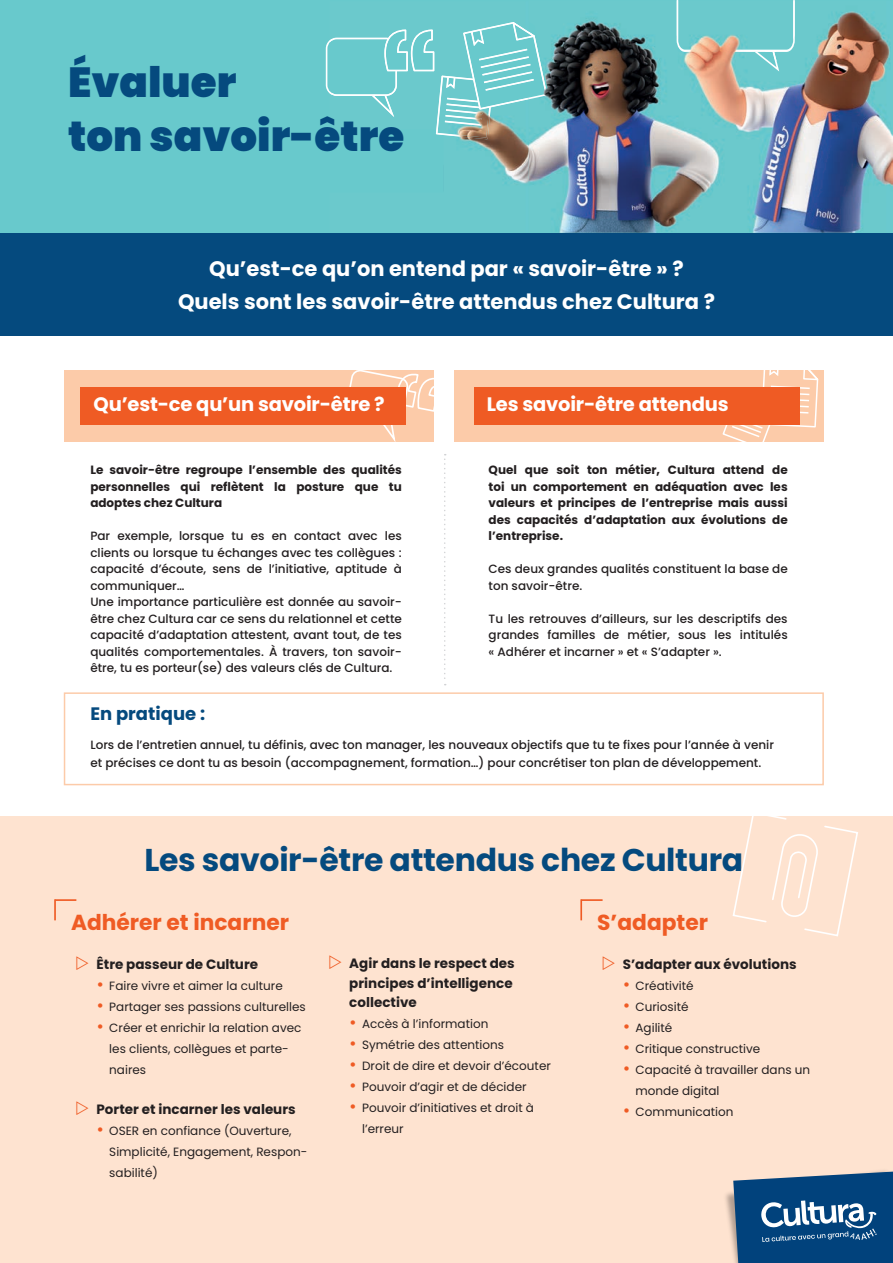
<style>
.page{position:relative;width:893px;height:1263px;background:#fff}
.page>*{position:absolute;margin:0;border:0;box-sizing:border-box;transform-origin:0 0}
.t1{font:900 42px/54px "Poppins";color:#054a7e}
.t2{font:700 31.5px "Poppins";letter-spacing:-.01em;color:#054a7e}
.t3{font:700 21.75px "Poppins";color:#ef5b24}
.t4{font:700 21px/33px "Poppins";color:#fff;text-align:center}
.t5{font:700 19.5px "Poppins";letter-spacing:-.01em;color:#fff}
.t6{font:700 18px "Poppins";color:#054a7e}
.t7{font:700 13.5px/19.5px "Poppins";color:#231f20}
.t8{font:500 12px/16.5px "Poppins";color:#231f20}
.t9{font:12px/21px "Poppins";color:#231f20}
.t10{font:700 12px/16.5px "Poppins";color:#231f20;text-align:justify}
.s1{font-weight:500;font-size:16.5px;color:#ef5b24}
</style>
<div class="page">
<div style="left:64px;top:692px;width:760px;height:93px;border:2px solid #fccba9"></div>
<div style="left:0;top:230px;width:893px;height:106px;background:#054a7e"></div>
<div style="left:0;top:0;width:893px;height:233px;background:#68c9cc"></div>
<img style="left:460px;top:1px;width:433px;height:232px">
<img style="left:755px;top:52px;width:24px;height:20px">
<img style="left:677px;top:0;width:118px;height:52px">
<svg style="left:326px;top:22px;width:221px;height:117px"></svg>
<div style="left:64px;top:370px;width:370px;height:71px;background:#fccba9"></div>
<svg style="left:344px;top:370px;width:90px;height:72px"></svg>
<svg style="left:444px;top:454px;width:2px;height:231px"></svg>
<div style="left:454px;top:370px;width:370px;height:71px;background:#fccba9"></div>
<svg style="left:721px;top:370px;width:99px;height:72px"></svg>
<div style="left:0;top:816px;width:893px;height:447px;background:#fee3d0"></div>
<svg style="left:732px;top:816px;width:126px;height:121px"></svg>
<hr style="left:54px;top:899px;width:2px;height:21px;background:#ef5b24">
<hr style="left:55px;top:899px;width:21px;height:2px;background:#ef5b24">
<hr style="left:580px;top:899px;width:2px;height:21px;background:#ef5b24">
<hr style="left:581px;top:899px;width:22px;height:2px;background:#ef5b24">
<div style="left:81px;top:387px;width:325px;height:38px;background:#ef5b24"></div>
<div style="left:474px;top:387px;width:325px;height:38px;background:#ef5b24"></div>
<img style="left:725px;top:1170px;width:160px;height:78px">
<svg style="left:733px;top:1171px;width:160px;height:92px;background:#2a5e8d"></svg>
<h1 class="t1" style="left:68px;top:56px;width:338px">Évaluer<br>ton savoir-être</h1>
<h3 class="t4" style="left:178px;top:252px;width:538px">Qu’est-ce qu’on entend par « savoir-être » ?<br>Quels sont les savoir-être attendus chez Cultura ?</h3>
<h3 class="t5" style="left:94px;top:393px;width:293px">Qu’est-ce qu’un savoir-être ?</h3>
<h3 class="t5" style="left:487px;top:393px;width:243px">Les savoir-être attendus</h3>
<p class="t10" style="left:90px;top:462px;width:313px">Le savoir-être regroupe l’ensemble des qualités personnelles qui reflètent la posture que tu adoptes chez Cultura</p>
<p class="t8" style="left:90px;top:528px;width:313px">Par exemple, lorsque tu es en contact avec les clients ou lorsque tu échanges avec tes collègues : capacité d’écoute, sens de l’initiative, aptitude à communiquer…<br>Une importance particulière est donnée au savoir&shy;être chez Cultura car ce sens du relationnel et cette capacité d’adaptation attestent, avant tout, de tes qualités comportementales. À travers, ton savoir&shy;être, tu es porteur(se) des valeurs clés de Cultura.</p>
<p class="t10" style="left:489px;top:462px;width:301px">Quel que soit ton métier, Cultura attend de toi un comportement en adéquation avec les valeurs et principes de l’entreprise mais aussi des capacités d’adaptation aux évolutions de l’entreprise.</p>
<p class="t8" style="left:489px;top:561px;width:301px">Ces deux grandes qualités constituent la base de ton savoir-être.</p>
<p class="t8" style="left:489px;top:610px;width:301px;text-align:justify">Tu les retrouves d’ailleurs, sur les descriptifs des grandes familles de métier, sous les intitulés « Adhérer et incarner » et « S’adapter ».</p>
<h3 class="t6" style="left:90px;top:703px;width:116px">En pratique :</h3>
<p class="t8" style="left:90px;top:735px;width:685px;line-height:18px">Lors de l’entretien annuel, tu définis, avec ton manager, les nouveaux objectifs que tu te fixes pour l’année à venir et précises ce dont tu as besoin (accompagnement, formation…) pour concrétiser ton plan de développement.</p>
<h2 class="t2" style="left:144px;top:842px;width:600px">Les savoir-être attendus chez Cultura</h2>
<h3 class="t3" style="left:71px;top:909px;width:220px">Adhérer et incarner</h3>
<p class="t7" style="left:97px;top:954px;width:163px">Être passeur de Culture</p>
<p class="t9" style="left:97px;top:975px;width:188px"><span class="s1">•</span> Faire vivre et aimer la culture</p>
<p class="t9" style="left:97px;top:996px;width:211px"><span class="s1">•</span> Partager ses passions culturelles</p>
<p class="t9" style="left:109px;top:1017px;width:194px;text-indent:-13px"><span class="s1">•</span> Créer et enrichir la relation avec les clients, collègues et parte&shy;naires</p>
<p class="t7" style="left:97px;top:1100px;width:201px">Porter et incarner les valeurs</p>
<p class="t9" style="left:109px;top:1120px;width:200px;text-indent:-13px"><span class="s1">•</span> OSER en confiance (Ouverture,<br>Simplicité, Engagement, Respon&shy;sabilité)</p>
<h3 class="t3" style="left:597px;top:909px;width:112px">S’adapter</h3>
<p class="t7" style="left:623px;top:954px;width:175px">S’adapter aux évolutions</p>
<p class="t9" style="left:623px;top:975px;width:72px"><span class="s1">•</span> Créativité</p>
<p class="t9" style="left:623px;top:996px;width:67px"><span class="s1">•</span> Curiosité</p>
<p class="t9" style="left:623px;top:1017px;width:51px"><span class="s1">•</span> Agilité</p>
<p class="t9" style="left:623px;top:1038px;width:139px"><span class="s1">•</span> Critique constructive</p>
<p class="t9" style="left:635px;top:1059px;width:176px;text-indent:-13px"><span class="s1">•</span> Capacité à travailler dans un monde digital</p>
<p class="t9" style="left:623px;top:1101px;width:112px"><span class="s1">•</span> Communication</p>
<p class="t7" style="left:349px;top:954px;width:167px">Agir dans le respect des principes d’intelligence collective</p>
<p class="t9" style="left:349px;top:1014px;width:141px"><span class="s1">•</span> Accès à l’information</p>
<p class="t9" style="left:349px;top:1035px;width:156px"><span class="s1">•</span> Symétrie des attentions</p>
<p class="t9" style="left:349px;top:1056px;width:203px"><span class="s1">•</span> Droit de dire et devoir d’écouter</p>
<p class="t9" style="left:349px;top:1077px;width:179px"><span class="s1">•</span> Pouvoir d’agir et de décider</p>
<p class="t9" style="left:362px;top:1098px;width:173px;text-indent:-13px"><span class="s1">•</span> Pouvoir d’initiatives et droit à l’erreur</p>
</div>
